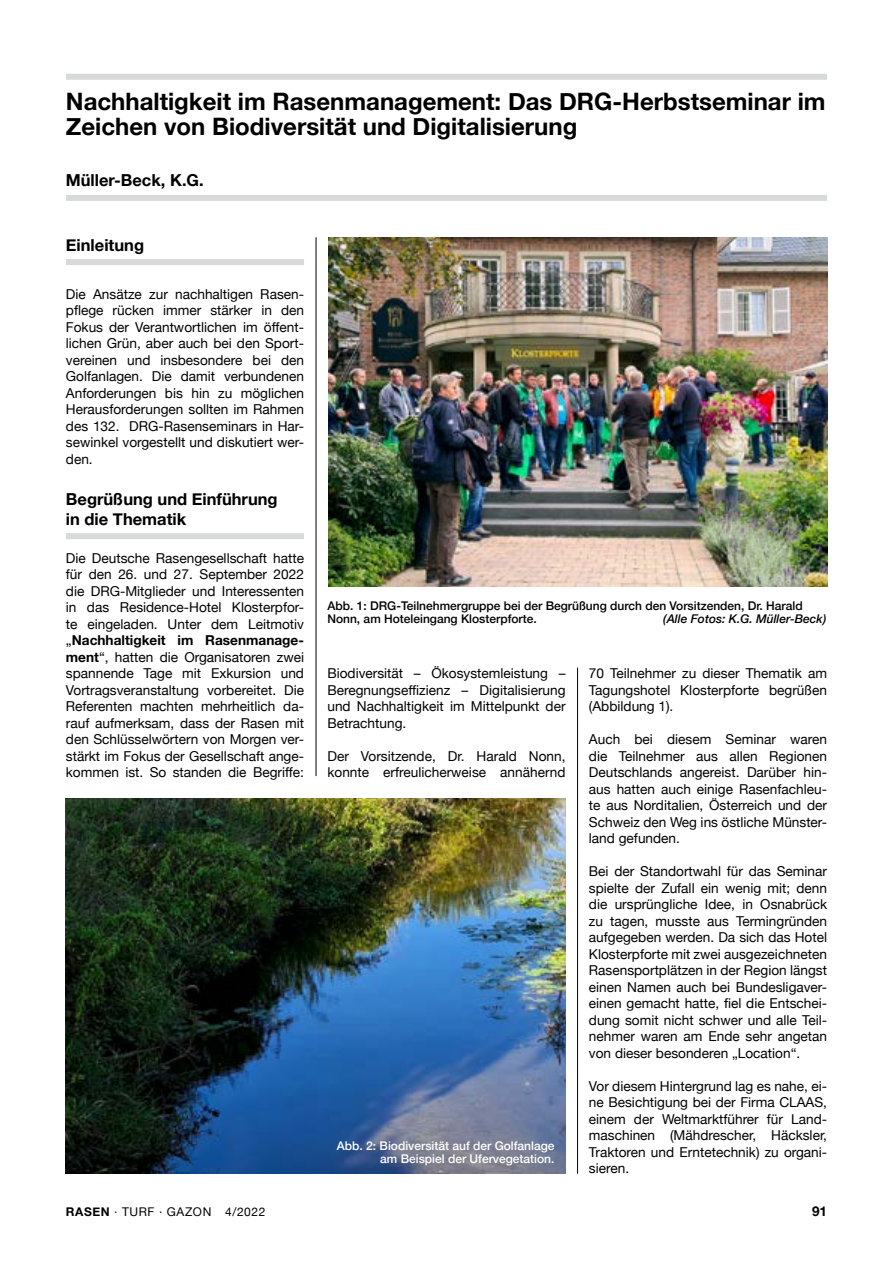
<style>
.page{position:relative;width:893px;height:1263px;background:#fff}
.page>*{position:absolute;margin:0;border:0;box-sizing:border-box;transform-origin:0 0}
.t1{font:700 24px/25.5px "Helvetica Neue";color:#000}
.t2{font:700 16.5px/19.5px "Helvetica Neue";color:#000}
.t3{font:13.65px/16.5px "Helvetica Neue";color:#000;text-align:justify}
.t4{font:700 13.5px "Helvetica Neue";color:#000}
.t5{font:500 12px/13.5px "Helvetica Neue";color:#000}
.t6{font:500 12px/13.5px "Helvetica Neue";color:#fff;text-align:right}
.t7{font:italic 500 12px "Helvetica Neue";color:#000}
.t8{font:12px "Helvetica Neue";letter-spacing:.05em;color:#000}
.s1{font-weight:700}
</style>
<div class="page">
<hr style="left:316px;top:237px;width:1px;height:539px;background:#000">
<hr style="left:577px;top:668px;width:1px;height:506px;background:#000">
<div style="left:66px;top:74px;width:761px;height:6px;background:#d8dada"></div>
<div style="left:66px;top:195px;width:761px;height:6px;background:#d8dada"></div>
<div style="left:66px;top:259px;width:238px;height:6px;background:#d8dada"></div>
<div style="left:66px;top:533px;width:238px;height:6px;background:#d8dada"></div>
<img style="left:328px;top:237px;width:500px;height:350px">
<img style="left:66px;top:798px;width:500px;height:375px">
<h1 class="t1" style="left:66px;top:89px;width:761px">Nachhaltigkeit im Rasenmanagement: Das DRG-Herbstseminar im<br>Zeichen von Biodiversität und Digitalisierung</h1>
<p class="t2" style="left:66px;top:171px;width:139px">Müller-Beck, K.G.</p>
<p class="t2" style="left:66px;top:235px;width:80px">Einleitung</p>
<p class="t3" style="left:66px;top:286px;width:240px">Die Ansätze zur nachhaltigen Rasen&shy;pflege rücken immer stärker in den Fokus der Verantwortlichen im öffent&shy;lichen Grün, aber auch bei den Sport&shy;vereinen und insbesondere bei den Golfanlagen. Die damit verbundenen Anforderungen bis hin zu möglichen Herausforderungen sollten im Rahmen des 132. DRG-Rasenseminars in Har&shy;sewinkel vorgestellt und diskutiert wer&shy;den.</p>
<p class="t2" style="left:66px;top:490px;width:213px">Begrüßung und Einführung in die Thematik</p>
<p class="t3" style="left:66px;top:550px;width:240px">Die Deutsche Rasengesellschaft hatte für den 26. und 27. September 2022 die DRG-Mitglieder und Interessenten in das Residence-Hotel Klosterpfor&shy;te eingeladen. Unter dem Leitmotiv „<span class="s1">Nachhaltigkeit im Rasenmanage&shy;ment</span>“, hatten die Organisatoren zwei spannende Tage mit Exkursion und Vortragsveranstaltung vorbereitet. Die Referenten machten mehrheitlich da&shy;rauf aufmerksam, dass der Rasen mit den Schlüsselwörtern von Morgen ver&shy;stärkt im Fokus der Gesellschaft ange&shy;kommen ist. So standen die Begriffe:</p>
<p class="t5" style="left:327px;top:598px;width:477px">Abb. 1: DRG-Teilnehmergruppe bei der Begrüßung durch den Vorsitzenden, Dr. Harald<br>Nonn, am Hoteleingang Klosterpforte.</p>
<p class="t7" style="left:663px;top:609px;width:165px">(Alle Fotos: K.G. Müller-Beck)</p>
<p class="t3" style="left:327px;top:666px;width:240px">Biodiversität – Ökosystemleistung – Beregnungseffizienz – Digitalisierung und Nachhaltigkeit im Mittelpunkt der Betrachtung.</p>
<p class="t3" style="left:327px;top:748px;width:240px">Der Vorsitzende, Dr. Harald Nonn, konnte erfreulicherweise annähernd</p>
<p class="t6" style="left:337px;top:1138px;width:219px">Abb. 2: Biodiversität auf der Golfanlage am Beispiel der Ufervegetation.</p>
<p class="t3" style="left:589px;top:666px;width:240px">70 Teilnehmer zu dieser Thematik am Tagungshotel Klosterpforte begrüßen (Abbildung 1).</p>
<p class="t3" style="left:589px;top:732px;width:240px">Auch bei diesem Seminar waren die Teilnehmer aus allen Regionen Deutschlands angereist. Darüber hin&shy;aus hatten auch einige Rasenfachleu&shy;te aus Norditalien, Österreich und der Schweiz den Weg ins östliche Münster&shy;land gefunden.</p>
<p class="t3" style="left:589px;top:864px;width:240px">Bei der Standortwahl für das Seminar spielte der Zufall ein wenig mit; denn die ursprüngliche Idee, in Osnabrück zu tagen, musste aus Termingründen aufgegeben werden. Da sich das Hotel Klosterpforte mit zwei ausgezeichneten Rasensportplätzen in der Region längst einen Namen auch bei Bundesligaver&shy;einen gemacht hatte, fiel die Entschei&shy;dung somit nicht schwer und alle Teil&shy;nehmer waren am Ende sehr angetan von dieser besonderen „Location“.</p>
<p class="t3" style="left:589px;top:1078px;width:240px">Vor diesem Hintergrund lag es nahe, ei&shy;ne Besichtigung bei der Firma CLAAS, einem der Weltmarktführer für Land&shy;maschinen (Mähdrescher, Häcksler, Traktoren und Erntetechnik) zu organi&shy;sieren.</p>
<p class="t8" style="left:66px;top:1203px;width:201px"><span class="s1">RASEN</span> · TURF · GAZON 4/2022</p>
<p class="t4" style="left:812px;top:1200px;width:17px">91</p>
</div>
